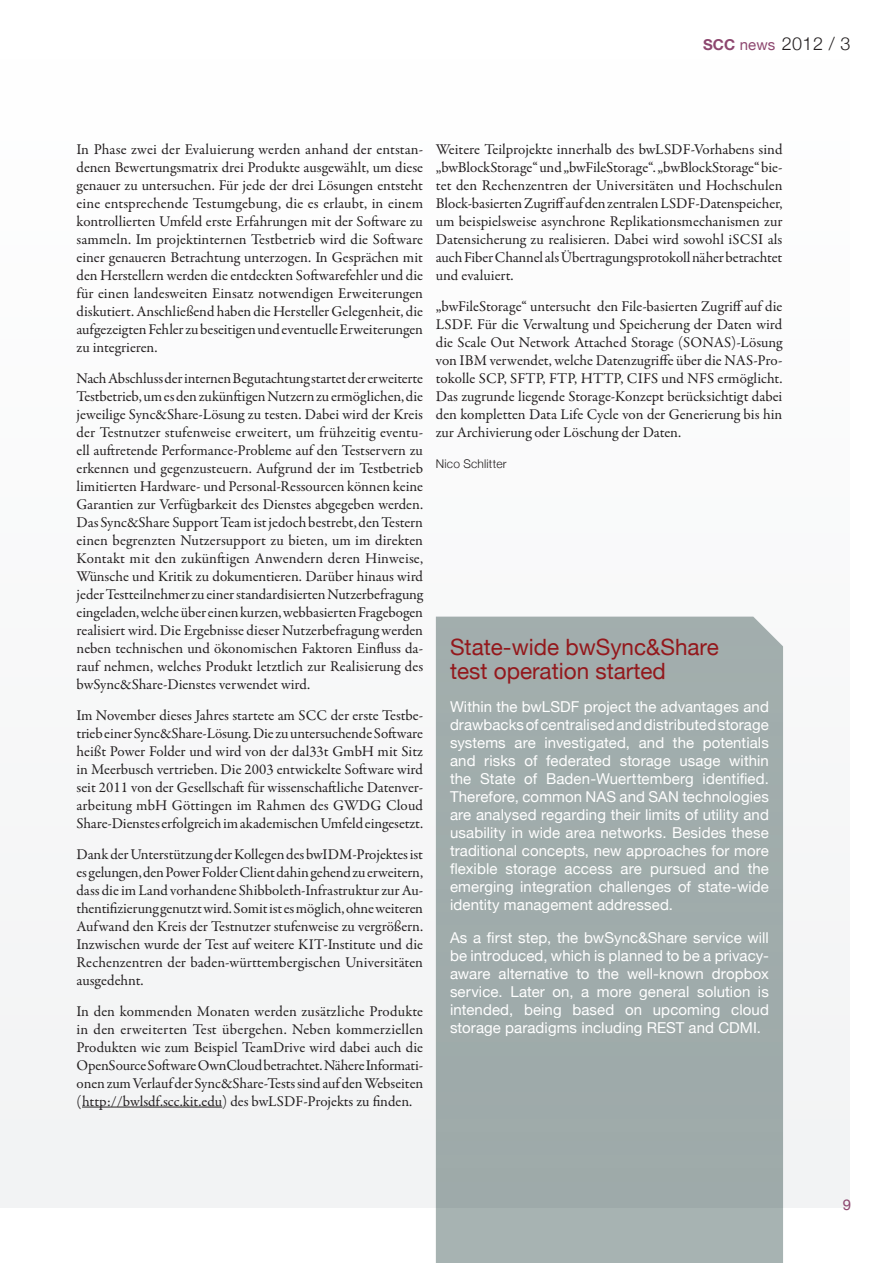
<style>
.page{position:relative;width:893px;height:1263px;background:#fff}
.page>*{position:absolute;margin:0;border:0;box-sizing:border-box;transform-origin:0 0}
.t1{font:22.5px/24px "Helvetica Neue";color:#93181c}
.t2{font:300 18px "Helvetica Neue";color:#231f20}
.Absatzformat_2{font:15px/18px "Garamond Premr Pro";letter-spacing:-.005em;color:#231f20;text-align:justify}
.t3{font:15px/18px "Helvetica Neue";letter-spacing:.005em;color:#fff;text-align:justify}
.t4{font:15px "Helvetica Neue";color:#8d476f}
.Absatzformat_2-2{font:300 12px "Helvetica Neue";letter-spacing:.015em;color:#231f20}
.s1{font-weight:700;font-size:15px;color:#8d476f}
.s2{font-weight:400;font-size:15px;color:#8d476f}
</style>
<div class="page">
<div style="left:0;top:60px;width:850px;height:1148px;background:#f9fafa"></div>
<div style="left:436px;top:617px;width:347px;height:646px;background:#a0acab"></div>
<hr style="left:82px;top:1107px;width:140px;height:1px;background:#231f20">
<p class="t2" style="left:703px;top:29px;width:149px"><span class="s1">SCC</span> <span class="s2">news</span> 2012 / 3</p>
<p class="Absatzformat_2" style="left:77px;top:141px;width:348px">In Phase zwei der Evaluierung werden anhand der entstan&shy;denen Bewertungsmatrix drei Produkte ausgewählt, um diese genauer zu untersuchen. Für jede der drei Lösungen entsteht eine entsprechende Testumgebung, die es erlaubt, in einem kontrollierten Umfeld erste Erfahrungen mit der Software zu sammeln. Im projektinternen Testbetrieb wird die Software einer genaueren Betrachtung unterzogen. In Gesprächen mit den Herstellern werden die entdeckten Softwarefehler und die für einen landesweiten Einsatz notwendigen Erweiterungen diskutiert. Anschließend haben die Hersteller Gelegenheit, die aufgezeigten Fehler zu beseitigen und eventuelle Erweiterungen zu integrieren.</p>
<p class="Absatzformat_2" style="left:77px;top:370px;width:348px">Nach Abschluss der internen Begutachtung startet der erweiterte Testbetrieb, um es den zukünftigen Nutzern zu ermöglichen, die jeweilige Sync&amp;Share-Lösung zu testen. Dabei wird der Kreis der Testnutzer stufenweise erweitert, um frühzeitig eventu&shy;ell auftretende Performance-Probleme auf den Testservern zu erkennen und gegenzusteuern. Aufgrund der im Testbetrieb limitierten Hardware- und Personal-Ressourcen können keine Garantien zur Verfügbarkeit des Dienstes abgegeben werden.<br>Das Sync&amp;Share Support Team ist jedoch bestrebt, den Testern einen begrenzten Nutzersupport zu bieten, um im direkten Kontakt mit den zukünftigen Anwendern deren Hinweise, Wünsche und Kritik zu dokumentieren. Darüber hinaus wird jeder Testteilnehmer zu einer standardisierten Nutzerbefragung eingeladen, welche über einen kurzen, webbasierten Fragebogen realisiert wird. Die Ergebnisse dieser Nutzerbefragung werden neben technischen und ökonomischen Faktoren Einfluss da&shy;rauf nehmen, welches Produkt letztlich zur Realisierung des bwSync&amp;Share-Dienstes verwendet wird.</p>
<p class="Absatzformat_2" style="left:77px;top:707px;width:348px">Im November dieses Jahres startete am SCC der erste Testbe&shy;trieb einer Sync&amp;Share-Lösung. Die zu untersuchende Software heißt Power Folder und wird von der dal33t GmbH mit Sitz in Meerbusch vertrieben. Die 2003 entwickelte Software wird seit 2011 von der Gesellschaft für wissenschaftliche Datenver&shy;arbeitung mbH Göttingen im Rahmen des GWDG Cloud Share-Dienstes erfolgreich im akademischen Umfeld eingesetzt.</p>
<p class="Absatzformat_2" style="left:77px;top:845px;width:348px">Dank der Unterstützung der Kollegen des bwIDM-Projektes ist es gelungen, den Power Folder Client dahin gehend zu erweitern, dass die im Land vorhandene Shibboleth-Infrastruktur zur Au&shy;thentifizierung genutzt wird. Somit ist es möglich, ohne weiteren Aufwand den Kreis der Testnutzer stufenweise zu vergrößern.<br>Inzwischen wurde der Test auf weitere KIT-Institute und die Rechenzentren der baden-württembergischen Universitäten ausgedehnt.</p>
<p class="Absatzformat_2" style="left:77px;top:1002px;width:348px">In den kommenden Monaten werden zusätzliche Produkte in den erweiterten Test übergehen. Neben kommerziellen Produkten wie zum Beispiel TeamDrive wird dabei auch die OpenSource Software OwnCloud betrachtet. Nähere Informati&shy;onen zum Verlauf der Sync&amp;Share-Tests sind auf den Webseiten (http://bwlsdf.scc.kit.edu) des bwLSDF-Projekts zu finden.</p>
<p class="Absatzformat_2" style="left:436px;top:141px;width:348px">Weitere Teilprojekte innerhalb des bwLSDF-Vorhabens sind „bwBlockStorage“ und „bwFileStorage“. „bwBlockStorage“ bie&shy;tet den Rechenzentren der Universitäten und Hochschulen Block-basierten Zugriff auf den zentralen LSDF-Datenspeicher, um beispielsweise asynchrone Replikationsmechanismen zur Datensicherung zu realisieren. Dabei wird sowohl iSCSI als auch Fiber Channel als Übertragungsprotokoll näher betrachtet und evaluiert.</p>
<p class="Absatzformat_2" style="left:436px;top:298px;width:348px">„bwFileStorage“ untersucht den File-basierten Zugriff auf die LSDF. Für die Verwaltung und Speicherung der Daten wird die Scale Out Network Attached Storage (SONAS)-Lösung von IBM verwendet, welche Datenzugriffe über die NAS-Pro&shy;tokolle SCP, SFTP, FTP, HTTP, CIFS und NFS ermöglicht.<br>Das zugrunde liegende Storage-Konzept berücksichtigt dabei den kompletten Data Life Cycle von der Generierung bis hin zur Archivierung oder Löschung der Daten.</p>
<p class="Absatzformat_2-2" style="left:436px;top:454px;width:72px">Nico Schlitter</p>
<p class="t1" style="left:450px;top:633px;width:270px">State-wide bwSync&amp;Share test operation started</p>
<p class="t3" style="left:450px;top:697px;width:320px">Within the bwLSDF project the advantages and drawbacks of centralised and distributed storage systems are investigated, and the potentials and risks of federated storage usage within the State of Baden-Wuerttemberg identified.<br>Therefore, common NAS and SAN technologies are analysed regarding their limits of utility and usability in wide area networks. Besides these traditional concepts, new approaches for more flexible storage access are pursued and the emerging integration challenges of state-wide identity management addressed.</p>
<p class="t3" style="left:450px;top:928px;width:320px">As a first step, the bwSync&amp;Share service will be introduced, which is planned to be a privacy&shy;aware alternative to the well-known dropbox service. Later on, a more general solution is intended, being based on upcoming cloud storage paradigms including REST and CDMI.</p>
<p class="t4" style="left:843px;top:1192px;width:10px">9</p>
</div>
